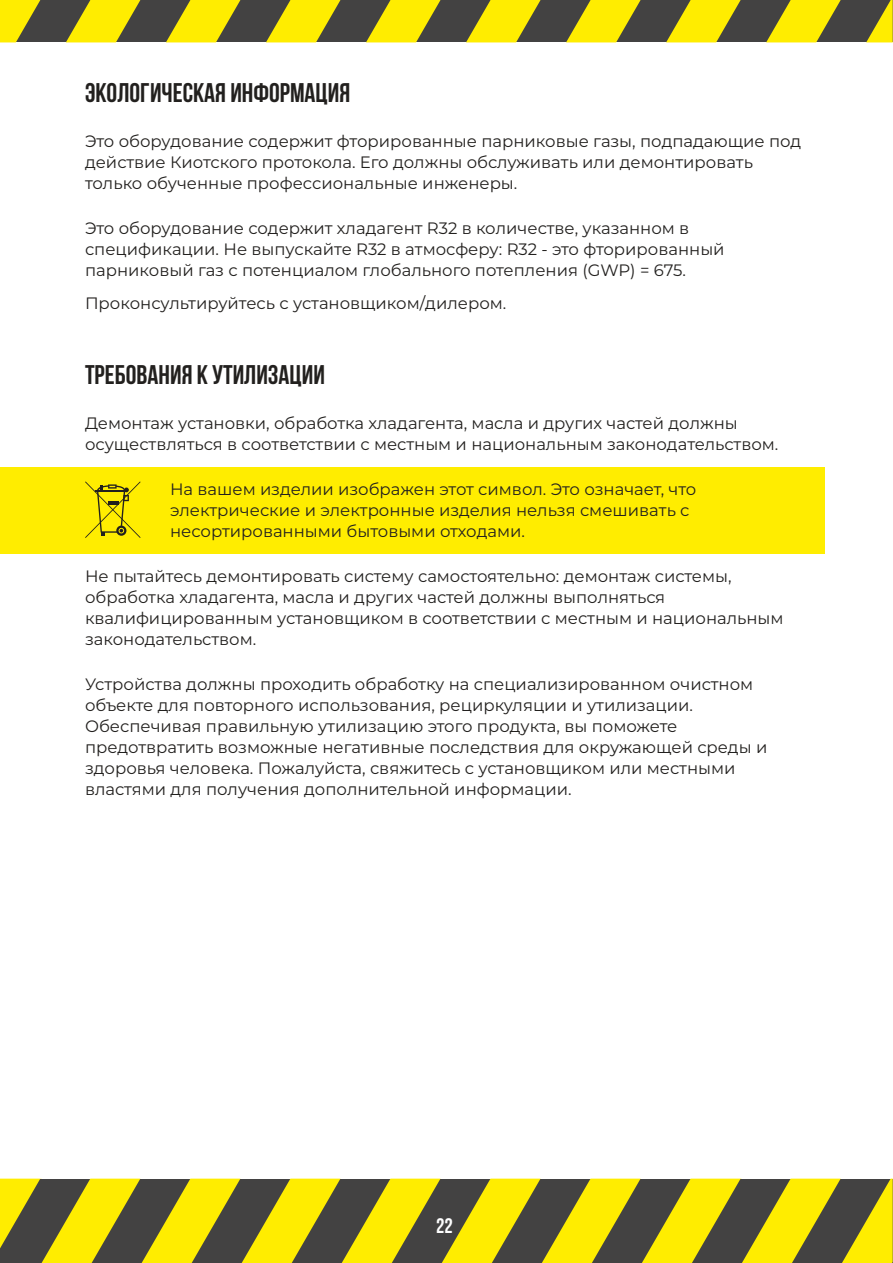
<style>
.page{position:relative;width:893px;height:1263px;background:#fff}
.page>*{position:absolute;margin:0;border:0;box-sizing:border-box;transform-origin:0 0}
.t1{font:700 27px "Bebas Neue";color:#22201e}
.t2{font:700 21px "Bebas Neue";color:#fefefe}
.t3{font:16.5px/21px "Montserrat";color:#22201e}
</style>
<div class="page">
<svg style="left:0;top:1178px;width:893px;height:85px;background:#a19823"></svg>
<svg style="left:0;top:0;width:893px;height:42px;background:#a09621"></svg>
<div style="left:0;top:467px;width:825px;height:86px;background:#ffed00"></div>
<svg style="left:85px;top:481px;width:56px;height:57px"></svg>
<h1 class="t1" style="left:85px;top:82px;width:267px">ЭКОЛОГИЧЕСКАЯ ИНФОРМАЦИЯ</h1>
<p class="t3" style="left:85px;top:131px;width:718px">Это оборудование содержит фторированные парниковые газы, подпадающие под действие Киотского протокола. Его должны обслуживать или демонтировать только обученные профессиональные инженеры.</p>
<p class="t3" style="left:85px;top:218px;width:641px">Это оборудование содержит хладагент R32 в количестве, указанном в спецификации. Не выпускайте R32 в атмосферу: R32 - это фторированный парниковый газ с потенциалом глобального потепления (GWP) = 675.</p>
<p class="t3" style="left:85px;top:292px;width:423px">Проконсультируйтесь с установщиком/дилером.</p>
<h1 class="t1" style="left:85px;top:363px;width:241px">ТРЕБОВАНИЯ К УТИЛИЗАЦИИ</h1>
<p class="t3" style="left:85px;top:412px;width:695px">Демонтаж установки, обработка хладагента, масла и других частей должны осуществляться в соответствии с местным и национальным законодательством.</p>
<p class="t3" style="left:170px;top:478px;width:528px">На вашем изделии изображен этот символ. Это означает, что электрические и электронные изделия нельзя смешивать с несортированными бытовыми отходами.</p>
<p class="t3" style="left:85px;top:565px;width:700px">Не пытайтесь демонтировать систему самостоятельно: демонтаж системы, обработка хладагента, масла и других частей должны выполняться квалифицированным установщиком в соответствии с местным и национальным законодательством.</p>
<p class="t3" style="left:85px;top:673px;width:684px">Устройства должны проходить обработку на специализированном очистном объекте для повторного использования, рециркуляции и утилизации.<br>Обеспечивая правильную утилизацию этого продукта, вы поможете предотвратить возможные негативные последствия для окружающей среды и здоровья человека. Пожалуйста, свяжитесь с установщиком или местными властями для получения дополнительной информации.</p>
<p class="t2" style="left:436px;top:1217px;width:18px">22</p>
</div>
